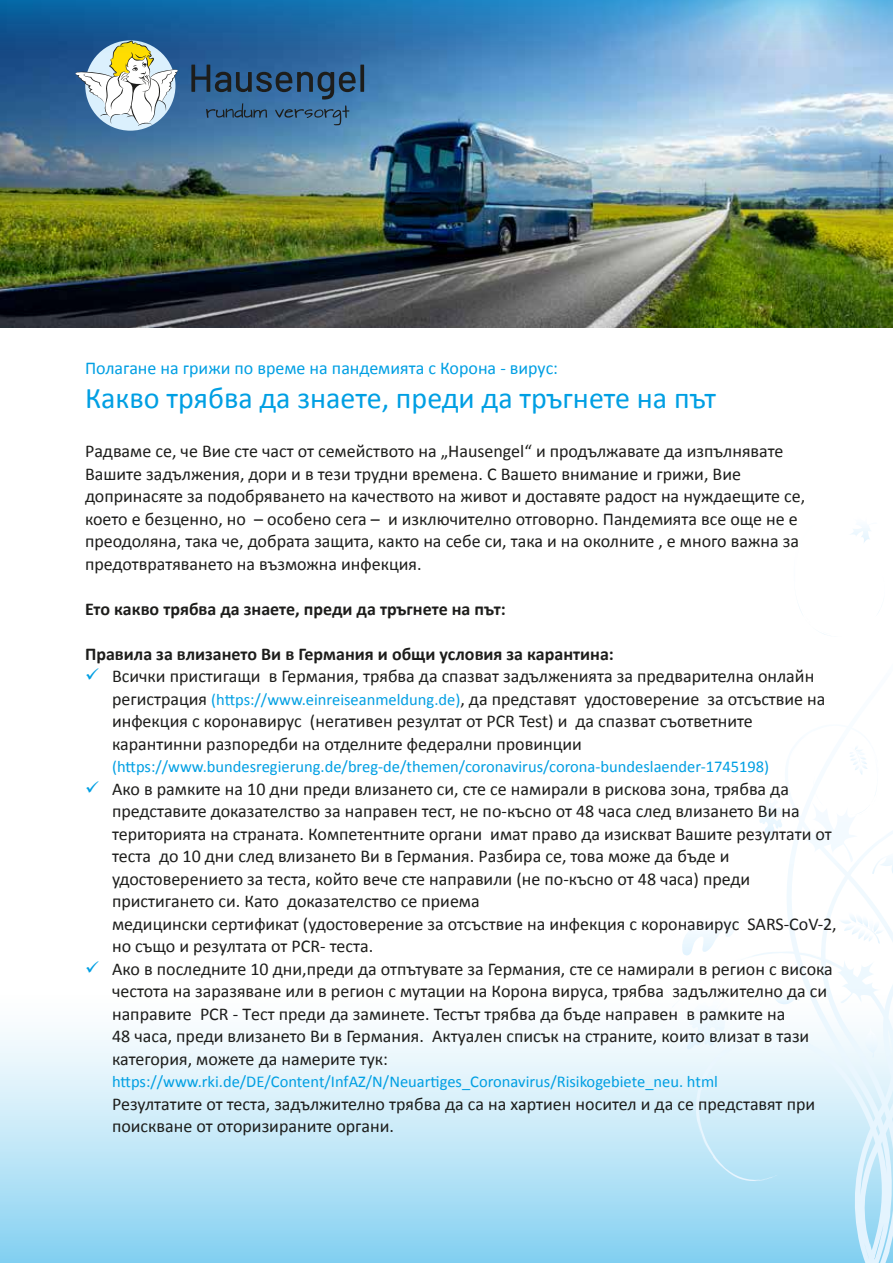
<style>
.page{position:relative;width:893px;height:1263px;background:#fff}
.page>*{position:absolute;margin:0;border:0;box-sizing:border-box;transform-origin:0 0}
.t1{font:30px "Calibri";color:#009fe3}
.t2{font:18px/22.5px "Calibri";color:#1d1d1b}
.t3{font:700 18px "Calibri";color:#1d1d1b}
.t4{font:18px "Calibri";color:#009fe3}
.t5{font:16.5px "Calibri";color:#009fe3}
.s1{color:#009fe3}
.s2{font-size:16.5px;color:#009fe3}
</style>
<div class="page">
<img style="left:0;top:54px;width:893px;height:273px">
<div style="left:0;top:986px;width:893px;height:277px;background:linear-gradient(to bottom,#fff,#8ad2f2)"></div>
<svg style="left:696px;top:526px;width:197px;height:654px"></svg>
<svg style="left:803px;top:735px;width:5px;height:4px"></svg>
<svg style="left:757px;top:787px;width:27px;height:52px"></svg>
<svg style="left:670px;top:992px;width:63px;height:57px"></svg>
<svg style="left:865px;top:1025px;width:16px;height:32px"></svg>
<svg style="left:767px;top:991px;width:32px;height:17px"></svg>
<svg style="left:838px;top:911px;width:47px;height:33px"></svg>
<svg style="left:848px;top:744px;width:30px;height:71px"></svg>
<svg style="left:682px;top:915px;width:86px;height:68px"></svg>
<svg style="left:872px;top:853px;width:21px;height:21px"></svg>
<svg style="left:75px;top:54px;width:103px;height:72px"></svg>
<svg style="left:191px;top:65px;width:173px;height:60px;background:#34618b"></svg>
<svg style="left:0;top:0;width:893px;height:54px;background:#4388bb"></svg>
<p class="t4" style="left:85px;top:355px;width:475px">Полагане на грижи по време на пандемията с Корона - вирус:</p>
<h1 class="t1" style="left:85px;top:377px;width:633px">Какво трябва да знаете, преди да тръгнете на път</h1>
<p class="t2" style="left:85px;top:439px;width:722px">Радваме се, че Вие сте част от семейството на „Hausengel“ и продължавате да изпълнявате Вашите задължения, дори и в тези трудни времена. С Вашето внимание и грижи, Вие допринасяте за подобряването на качеството на живот и доставяте радост на нуждаещите се, което е безценно, но – особено сега – и изключително отговорно. Пандемията все още не е преодоляна, така че, добрата защита, както на себе си, така и на околните , е много важна за предотвратяването на възможна инфекция.</p>
<p class="t3" style="left:85px;top:596px;width:422px">Ето какво трябва да знаете, преди да тръгнете на път:</p>
<p class="t3" style="left:85px;top:641px;width:530px">Правила за влизането Ви в Германия и общи условия за карантина:</p>
<p class="t2" style="left:112px;top:664px;width:715px;text-indent:-27px"><span class="s1">✓</span> Всички пристигащи в Германия, трябва да спазват задълженията за предварителна онлайн регистрация <span class="s2">(https://www.einreiseanmeldung.de)</span>, да представят удостоверение за отсъствие на инфекция с коронавирус (негативен резултат от PCR Test) и да спазват съответните карантинни разпоредби на отделните федерални провинции</p>
<p class="t5" style="left:112px;top:755px;width:659px">(https://www.bundesregierung.de/breg-de/themen/coronavirus/corona-bundeslaender-1745198)</p>
<p class="t2" style="left:112px;top:777px;width:726px;text-indent:-27px"><span class="s1">✓</span> Ако в рамките на 10 дни преди влизането си, сте се намирали в рискова зона, трябва да представите доказателство за направен тест, не по-късно от 48 часа след влизането Ви на територията на страната. Компетентните органи имат право да изискват Вашите резултати от теста до 10 дни след влизането Ви в Германия. Разбира се, това може да бъде и удостоверението за теста, който вече сте направили (не по-късно от 48 часа) преди пристигането си. Като доказателство се приема<br>медицински сертификат (удостоверение за отсъствие на инфекция с коронавирус SARS-CoV-2, но също и резултата от PCR- теста.</p>
<p class="t2" style="left:112px;top:957px;width:722px;text-indent:-27px"><span class="s1">✓</span> Ако в последните 10 дни,преди да отпътувате за Германия, сте се намирали в регион с висока честота на заразяване или в регион с мутации на Корона вируса, трябва задължително да си направите PCR - Tест преди да заминете. Тестът трябва да бъде направен в рамките на<br>48 часа, преди влизането Ви в Германия. Актуален списък на страните, които влизат в тази категория, можете да намерите тук:</p>
<p class="t5" style="left:112px;top:1070px;width:607px">https://www.rki.de/DE/Content/InfAZ/N/Neuartiges_Coronavirus/Risikogebiete_neu. html</p>
<p class="t2" style="left:112px;top:1092px;width:705px">Резултатите от теста, задължително трябва да са на хартиен носител и да се представят при поискване от оторизираните органи.</p>
</div>
